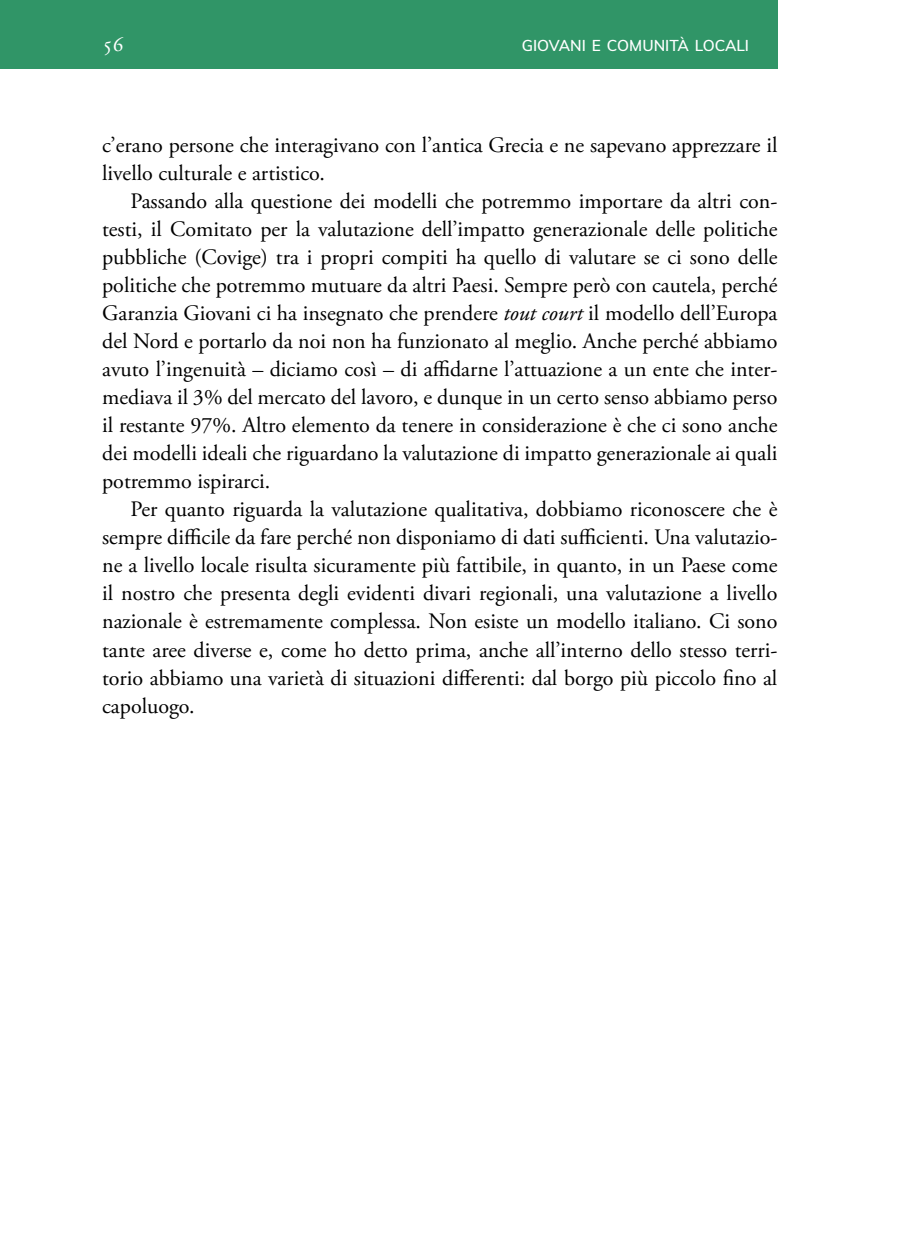
<style>
.page{position:relative;width:908px;height:1248px;background:#fff}
.page>*{position:absolute;margin:0;border:0;box-sizing:border-box;transform-origin:0 0}
.t1{font:22px/28px "Adobe Garamond Pro";color:#000;text-align:justify}
.t2{font:22px "Adobe Garamond Pro";color:#fff}
.t3{font:600 15.4px "Muli";color:#fff}
.s1{font-style:italic}
</style>
<div class="page">
<div style="left:0;top:0;width:777px;height:68px;background:#309567"></div>
<p class="t2" style="left:102px;top:30px;width:23px">56</p>
<p class="t3" style="left:521px;top:34px;width:229px">GIOVANI E COMUNITÀ LOCALI</p>
<p class="t1" style="left:102px;top:132px;width:676px">c’erano persone che interagivano con l’antica Grecia e ne sapevano apprezzare il livello culturale e artistico.</p>
<p class="t1" style="left:102px;top:188px;width:676px;text-indent:28px">Passando alla questione dei modelli che potremmo importare da altri con&shy;testi, il Comitato per la valutazione dell’impatto generazionale delle politiche pubbliche (Covige) tra i propri compiti ha quello di valutare se ci sono delle politiche che potremmo mutuare da altri Paesi. Sempre però con cautela, perché Garanzia Giovani ci ha insegnato che prendere <span class="s1">tout court</span> il modello dell’Europa del Nord e portarlo da noi non ha funzionato al meglio. Anche perché abbiamo avuto l’ingenuità – diciamo così – di affidarne l’attuazione a un ente che inter&shy;mediava il 3% del mercato del lavoro, e dunque in un certo senso abbiamo perso il restante 97%. Altro elemento da tenere in considerazione è che ci sono anche dei modelli ideali che riguardano la valutazione di impatto generazionale ai quali potremmo ispirarci.</p>
<p class="t1" style="left:102px;top:496px;width:676px;text-indent:28px">Per quanto riguarda la valutazione qualitativa, dobbiamo riconoscere che è sempre difficile da fare perché non disponiamo di dati sufficienti. Una valutazio&shy;ne a livello locale risulta sicuramente più fattibile, in quanto, in un Paese come il nostro che presenta degli evidenti divari regionali, una valutazione a livello nazionale è estremamente complessa. Non esiste un modello italiano. Ci sono tante aree diverse e, come ho detto prima, anche all’interno dello stesso terri&shy;torio abbiamo una varietà di situazioni differenti: dal borgo più piccolo fino al capoluogo.</p>
</div>
